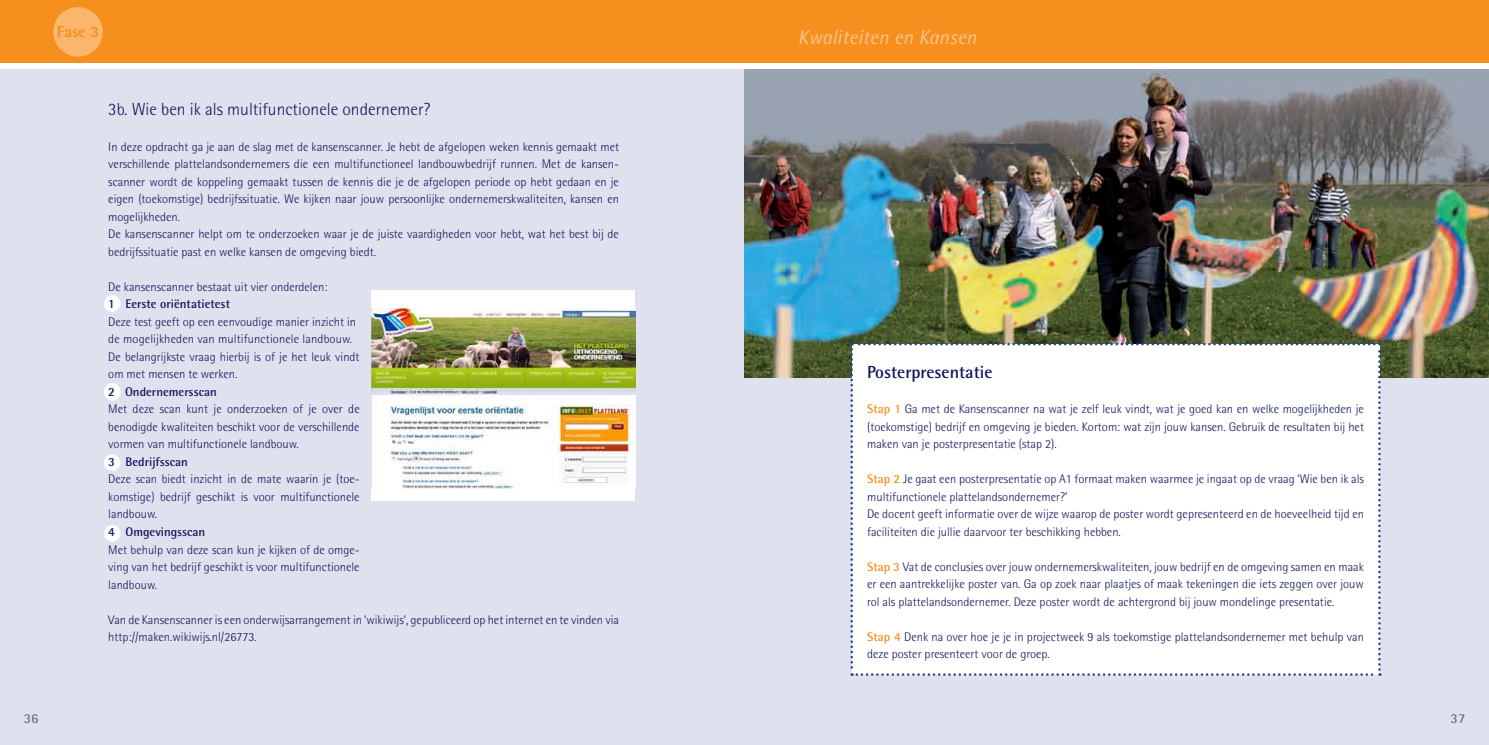
<style>
.page{position:relative;width:1489px;height:745px;background:#fff}
.page>*{position:absolute;margin:0;border:0;box-sizing:border-box;transform-origin:0 0}
.t1{font:italic 20px "Rotis Semi Sans";color:#fcc488}
.t2{font:300 17.5px "Rotis Semi Sans";color:#0f165d}
.t3{font:700 17.5px "Rotis Semi Sans";color:#0f165d}
.t4{font:800 15.75px "Rotis Semi Sans";color:#f68f1e}
.t5{font:700 13.75px "Rotis Semi Sans";color:#6e6d9b}
.t6{font:300 12.5px/17.5px "Rotis Semi Sans";color:#0f165d;text-align:justify}
.t7{font:700 12.5px "Rotis Semi Sans";color:#0f165d}
.s1{font-weight:700;color:#f68f1e}
</style>
<div class="page">
<div style="left:0;top:69px;width:1488px;height:675px;background:#e0e1ee"></div>
<div style="left:104px;top:295px;width:16px;height:16px;background:#fff;border-radius:50%"></div>
<div style="left:104px;top:383px;width:16px;height:16px;background:#f5f5f9;border-radius:50%"></div>
<div style="left:104px;top:384px;width:16px;height:16px;background:#fff;border-radius:50%"></div>
<div style="left:104px;top:454px;width:16px;height:16px;background:#fff;border-radius:50%"></div>
<div style="left:104px;top:524px;width:16px;height:17px;background:#fff;border-radius:50%"></div>
<div style="left:0;top:0;width:1488px;height:62px;background:#f68f1e"></div>
<div style="left:53px;top:7px;width:50px;height:50px;background:#f9b66c;border-radius:50%"></div>
<div style="left:371px;top:290px;width:264px;height:210px;background:#fff"></div>
<img style="left:372px;top:308px;width:263px;height:180px">
<img style="left:744px;top:69px;width:744px;height:309px">
<div style="left:850px;top:343px;width:530px;height:332px;background:#fff"></div>
<p class="t4" style="left:57px;top:22px;width:44px">Fase 3</p>
<p class="t1" style="left:797px;top:25px;width:180px">Kwaliteiten en Kansen</p>
<p class="t2" style="left:108px;top:99px;width:323px">3b. Wie ben ik als multifunctionele ondernemer?</p>
<p class="t6" style="left:108px;top:137px;width:512px">In deze opdracht ga je aan de slag met de kansenscanner. Je hebt de afgelopen weken kennis gemaakt met verschillende plattelandsondernemers die een multifunctioneel landbouwbedrijf runnen. Met de kansen&shy;scanner wordt de koppeling gemaakt tussen de kennis die je de afgelopen periode op hebt gedaan en je eigen (toekomstige) bedrijfssituatie. We kijken naar jouw persoonlijke ondernemerskwaliteiten, kansen en mogelijkheden.</p>
<p class="t6" style="left:108px;top:225px;width:512px">De kansenscanner helpt om te onderzoeken waar je de juiste vaardigheden voor hebt, wat het best bij de bedrijfssituatie past en welke kansen de omgeving biedt.</p>
<p class="t6" style="left:108px;top:277px;width:220px">De kansenscanner bestaat uit vier onderdelen:</p>
<p class="t7" style="left:108px;top:296px;width:123px">1 Eerste oriëntatietest</p>
<p class="t6" style="left:108px;top:312px;width:249px">Deze test geeft op een eenvoudige manier inzicht in</p>
<p class="t6" style="left:108px;top:330px;width:245px">de mogelijkheden van multifunctionele landbouw.</p>
<p class="t6" style="left:108px;top:347px;width:253px">De belangrijkste vraag hierbij is of je het leuk vindt om met mensen te werken.</p>
<p class="t7" style="left:108px;top:383px;width:110px">2 Ondernemersscan</p>
<p class="t6" style="left:108px;top:400px;width:253px">Met deze scan kunt je onderzoeken of je over de benodigde kwaliteiten beschikt voor de verschillende vormen van multifunctionele landbouw.</p>
<p class="t7" style="left:108px;top:453px;width:81px">3 Bedrijfsscan</p>
<p class="t6" style="left:108px;top:470px;width:253px">Deze scan biedt inzicht in de mate waarin je (toe&shy;komstige) bedrijf geschikt is voor multifunctionele landbouw.</p>
<p class="t7" style="left:108px;top:523px;width:99px">4 Omgevingsscan</p>
<p class="t6" style="left:108px;top:540px;width:253px">Met behulp van deze scan kun je kijken of de omge&shy;ving van het bedrijf geschikt is voor multifunctionele landbouw.</p>
<p class="t6" style="left:108px;top:610px;width:512px">Van de Kansenscanner is een onderwijsarrangement in ‘wikiwijs’, gepubliceerd op het internet en te vinden via http://maken.wikiwijs.nl/26773.</p>
<p class="t3" style="left:867px;top:361px;width:127px">Posterpresentatie</p>
<p class="t6" style="left:867px;top:400px;width:498px"><span class="s1">Stap 1</span> Ga met de Kansenscanner na wat je zelf leuk vindt, wat je goed kan en welke mogelijkheden je (toekomstige) bedrijf en omgeving je bieden. Kortom: wat zijn jouw kansen. Gebruik de resultaten bij het maken van je posterpresentatie (stap 2).</p>
<p class="t6" style="left:867px;top:470px;width:498px"><span class="s1">Stap 2</span> Je gaat een posterpresentatie op A1 formaat maken waarmee je ingaat op de vraag ‘Wie ben ik als multifunctionele plattelandsondernemer?’</p>
<p class="t6" style="left:867px;top:505px;width:498px">De docent geeft informatie over de wijze waarop de poster wordt gepresenteerd en de hoeveelheid tijd en faciliteiten die jullie daarvoor ter beschikking hebben.</p>
<p class="t6" style="left:867px;top:557px;width:498px"><span class="s1">Stap 3</span> Vat de conclusies over jouw ondernemerskwaliteiten, jouw bedrijf en de omgeving samen en maak er een aantrekkelijke poster van. Ga op zoek naar plaatjes of maak tekeningen die iets zeggen over jouw rol als plattelandsondernemer. Deze poster wordt de achtergrond bij jouw mondelinge presentatie.</p>
<p class="t6" style="left:867px;top:627px;width:498px"><span class="s1">Stap 4</span> Denk na over hoe je je in projectweek 9 als toekomstige plattelandsondernemer met behulp van deze poster presenteert voor de groep.</p>
<p class="t5" style="left:24px;top:709px;width:16px">36</p>
<p class="t5" style="left:1450px;top:709px;width:16px">37</p>
</div>
